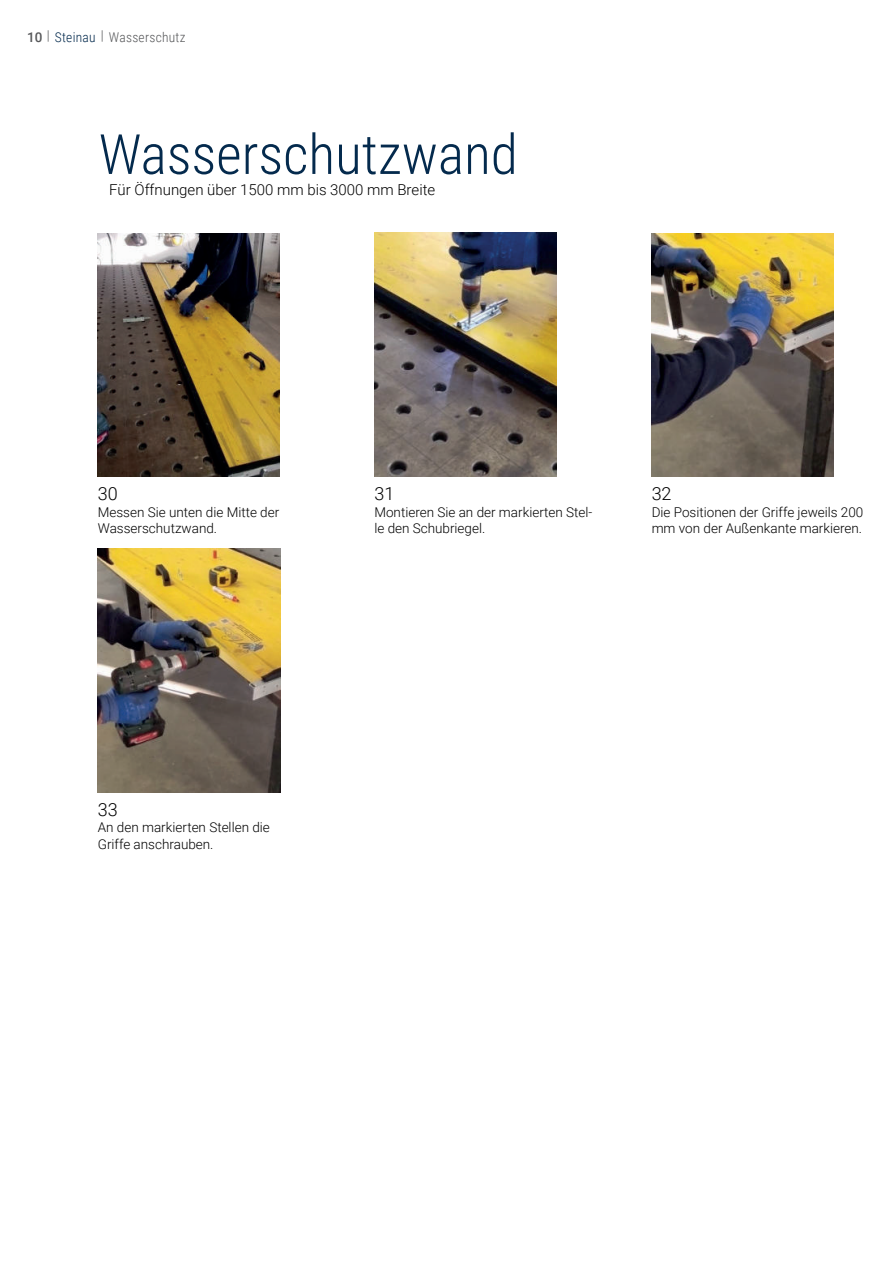
<style>
.page{position:relative;width:893px;height:1263px;background:#fff}
.page>*{position:absolute;margin:0;border:0;box-sizing:border-box;transform-origin:0 0}
.t1{font:300 55.5px "Roboto Condensed";color:#042a4d}
.t2{font:300 18px "Roboto";color:#000}
.t3{font:300 15px "Roboto";color:#000}
.t4{font:300 13.5px/16.2px "Roboto";color:#000}
.t5{font:300 13.5px "Roboto Condensed";letter-spacing:.02em;color:#57585a}
.s1{font-family:"Roboto";font-weight:500}
.s2{color:#042a4d}
</style>
<div class="page">
<img style="left:98px;top:233px;width:182px;height:243px">
<img style="left:374px;top:232px;width:183px;height:244px">
<img style="left:652px;top:233px;width:181px;height:243px">
<img style="left:98px;top:549px;width:182px;height:243px">
<p class="t5" style="left:27px;top:27px;width:160px"><span class="s1">10</span> | <span class="s2">Steinau</span> | Wasserschutz</p>
<h1 class="t1" style="left:99px;top:115px;width:421px">Wasserschutzwand</h1>
<p class="t3" style="left:109px;top:179px;width:327px">Für Öffnungen über 1500 mm bis 3000 mm Breite</p>
<h2 class="t2" style="left:98px;top:481px;width:21px">30</h2>
<p class="t4" style="left:98px;top:503px;width:183px">Messen Sie unten die Mitte der<br>Wasserschutzwand.</p>
<h2 class="t2" style="left:374px;top:481px;width:21px">31</h2>
<p class="t4" style="left:374px;top:503px;width:220px">Montieren Sie an der markierten Stel&shy;le den Schubriegel.</p>
<h2 class="t2" style="left:652px;top:481px;width:21px">32</h2>
<p class="t4" style="left:652px;top:503px;width:213px">Die Positionen der Griffe jeweils 200 mm von der Außenkante markieren.</p>
<h2 class="t2" style="left:98px;top:797px;width:21px">33</h2>
<p class="t4" style="left:98px;top:819px;width:174px">An den markierten Stellen die<br>Griffe anschrauben.</p>
</div>
